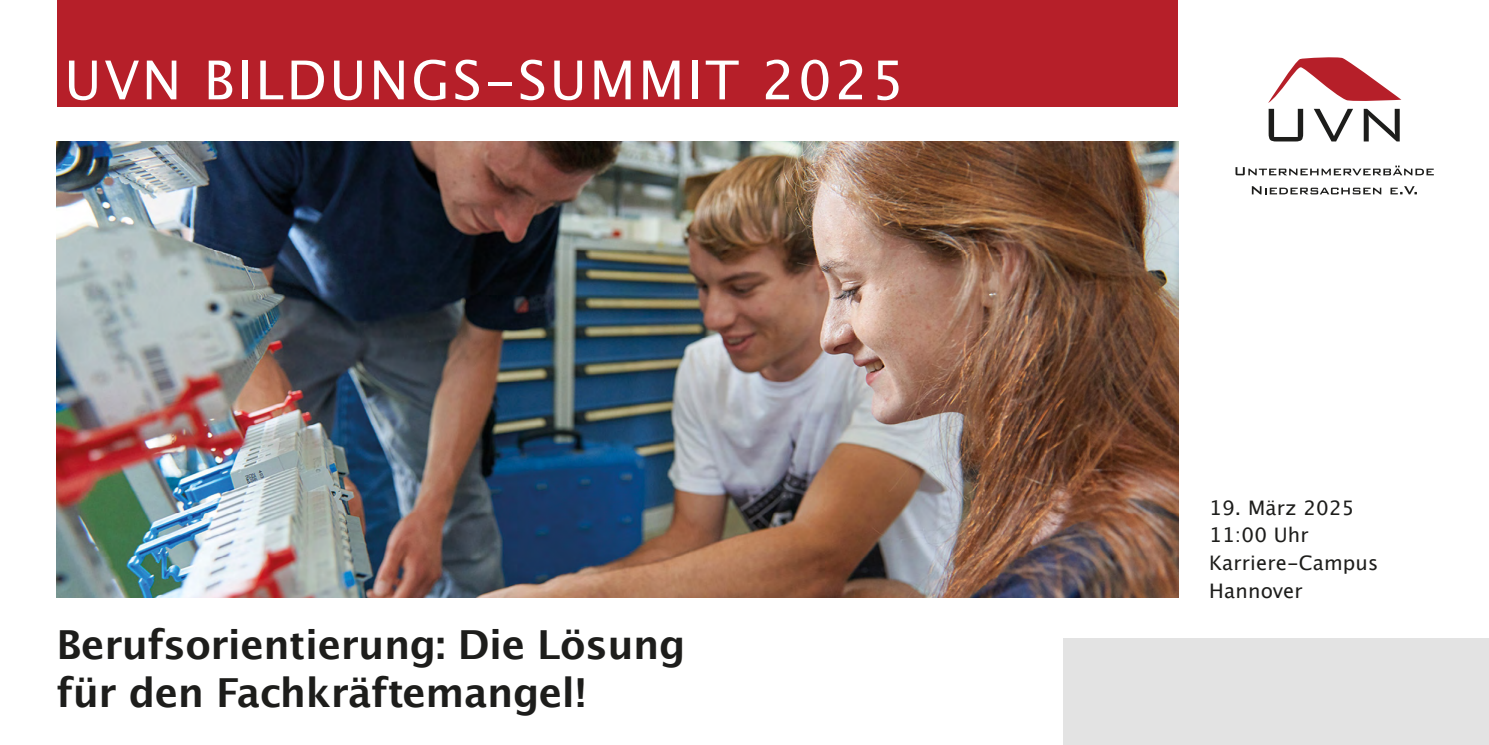
<style>
.page{position:relative;width:1489px;height:745px;background:#fff}
.page>*{position:absolute;margin:0;border:0;box-sizing:border-box;transform-origin:0 0}
.t1{font:53.5px "Lucida San Rom";letter-spacing:.05em;color:#fff}
.t2{font:40px/48px "Lucida San Dem";letter-spacing:-.01em;color:#1d1d1b}
.t3{font:20px "Lucida San Rom";letter-spacing:.01em;color:#1d1d1b}
</style>
<div class="page">
<div style="left:1063px;top:638px;width:425px;height:106px;background:#e3e3e3"></div>
<svg style="left:1268px;top:57px;width:133px;height:46px"></svg>
<svg style="left:1268px;top:109px;width:34px;height:32px"></svg>
<svg style="left:1314px;top:109px;width:38px;height:32px"></svg>
<svg style="left:1363px;top:109px;width:36px;height:32px"></svg>
<svg style="left:1235px;top:165px;width:198px;height:10px"></svg>
<svg style="left:1251px;top:186px;width:130px;height:8px"></svg>
<svg style="left:1390px;top:186px;width:26px;height:8px"></svg>
<div style="left:57px;top:0;width:1120px;height:106px;background:#b61f29"></div>
<img style="left:57px;top:141px;width:1121px;height:456px">
<p class="t1" style="left:64px;top:46px;width:842px">UVN BILDUNGS-SUMMIT 2025</p>
<p class="t2" style="left:56px;top:622px;width:630px">Berufsorientierung: Die Lösung für den Fachkräftemangel!</p>
<p class="t3" style="left:1209px;top:494px;width:147px">19. März 2025</p>
<p class="t3" style="left:1209px;top:522px;width:101px">11:00 Uhr</p>
<p class="t3" style="left:1209px;top:549px;width:171px">Karriere-Campus</p>
<p class="t3" style="left:1209px;top:577px;width:95px">Hannover</p>
</div>
